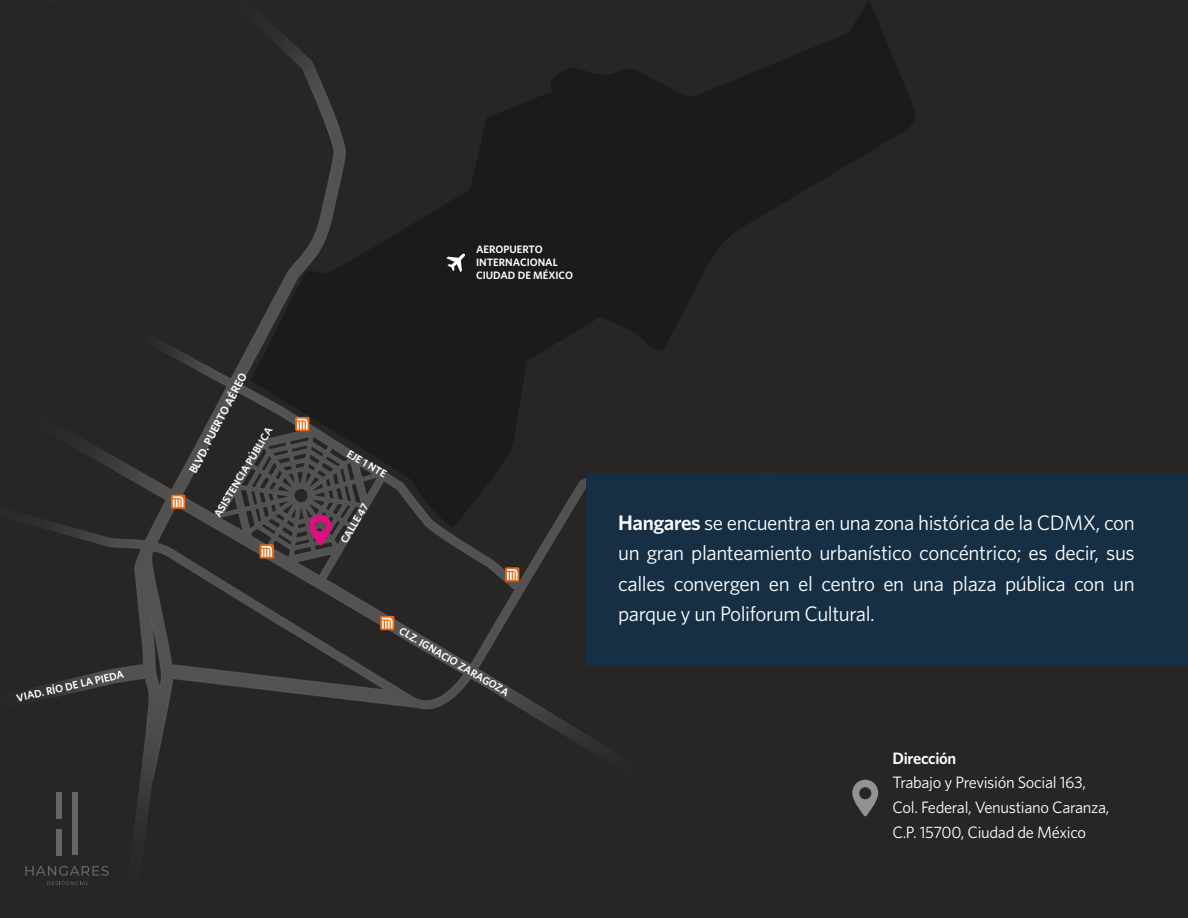
<style>
.page{position:relative;width:1188px;height:918px;background:#fff}
.page>*{position:absolute;margin:0;border:0;box-sizing:border-box;transform-origin:0 0}
.t1{font:21px/30.6px "Whitney Pro";letter-spacing:-.02em;color:#fff;text-align:justify}
.t2{font:16.5px/24.6px "Whitney Pro";letter-spacing:-.02em;color:#fff}
.t3{font:600 16.5px "Whitney Pro";letter-spacing:-.02em;color:#fff}
.t4{font:600 11.55px "Whitney Pro";color:#fff}
.t5{font:600 10.8px/12.9px "Whitney Pro";color:#fff}
.s1{font-weight:600}
</style>
<div class="page">
<img style="left:0;top:0;width:1188px;height:918px">
<svg style="left:25px;top:866px;width:84px;height:19px;background:#333231"></svg>
<div style="left:56px;top:792px;width:5px;height:27px;background:#676665"></div>
<div style="left:72px;top:792px;width:6px;height:63px;background:#676665"></div>
<div style="left:56px;top:829px;width:5px;height:27px;background:#676665"></div>
<svg style="left:852px;top:780px;width:26px;height:36px"></svg>
<svg style="left:505px;top:567px;width:14px;height:15px"></svg>
<svg style="left:507px;top:569px;width:10px;height:11px"></svg>
<svg style="left:380px;top:616px;width:14px;height:14px"></svg>
<svg style="left:382px;top:618px;width:11px;height:10px"></svg>
<svg style="left:260px;top:544px;width:14px;height:15px"></svg>
<svg style="left:262px;top:546px;width:10px;height:11px"></svg>
<svg style="left:295px;top:417px;width:14px;height:14px"></svg>
<svg style="left:297px;top:419px;width:11px;height:10px"></svg>
<svg style="left:171px;top:495px;width:14px;height:14px"></svg>
<svg style="left:173px;top:496px;width:10px;height:11px"></svg>
<svg style="left:309px;top:515px;width:22px;height:31px"></svg>
<svg style="left:447px;top:254px;width:18px;height:18px"></svg>
<div style="left:587px;top:473px;width:601px;height:192px;background:#162f45"></div>
<p class="t5" style="left:15px;top:692px;width:111px;rotate:-13deg">VIAD. RÍO DE LA PIEDA</p>
<p class="t4" style="left:186px;top:469px;width:113px;rotate:-63deg">BLVD. PUERTO AÉREO</p>
<p class="t5" style="left:211px;top:513px;width:104px;rotate:-59deg">ASISTENCIA PÚBLICA</p>
<p class="t5" style="left:476px;top:243px;width:98px">AEROPUERTO<br>INTERNACIONAL<br>CIUDAD DE MÉXICO</p>
<p class="t5" style="left:351px;top:447px;width:45px;rotate:30deg">EJE 1 NTE</p>
<p class="t5" style="left:337px;top:539px;width:46px;rotate:-59deg">CALLE 47</p>
<p class="t5" style="left:403px;top:624px;width:127px;rotate:30deg">CLZ. IGNACIO ZARAGOZA</p>
<p class="t1" style="left:618px;top:506px;width:518px"><span class="s1">Hangares</span> se encuentra en una zona histórica de la CDMX, con un gran planteamiento urbanístico concéntrico; es decir, sus calles convergen en el centro en una plaza pública con un parque y un Poliforum Cultural.</p>
<p class="t3" style="left:893px;top:747px;width:65px">Dirección</p>
<p class="t2" style="left:893px;top:770px;width:218px">Trabajo y Previsión Social 163,<br>Col. Federal, Venustiano Caranza,<br>C.P. 15700, Ciudad de México</p>
</div>
